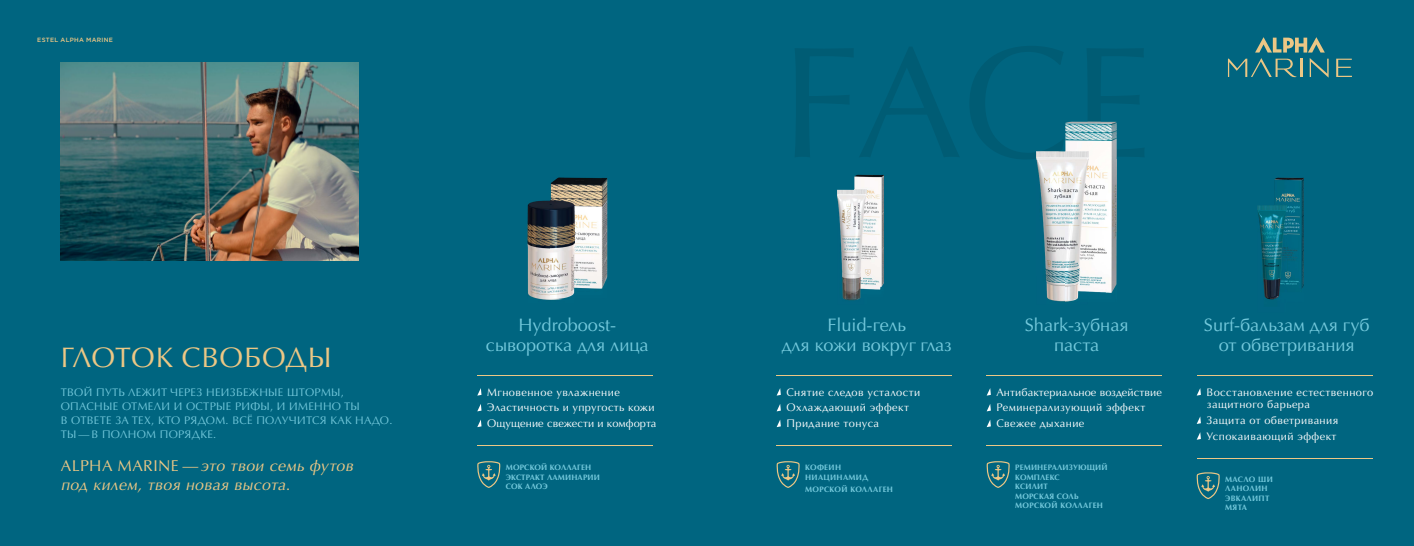
<style>
.page{position:relative;width:1414px;height:546px;background:#006580}
.page>*{position:absolute;margin:0;border:0;box-sizing:border-box;transform-origin:0 0}
.t1{font:28.35px "Optima LTCYR";letter-spacing:.03em;color:#ecc785}
.t2{font:18.11px/20.1px "Optima LTCYR";color:#74c9dc;text-align:center}
.t3{font:italic 15.75px/18.9px "Optima LTCYR";letter-spacing:.03em;color:#ecc785}
.t4{font:11.03px/15.8px "Optima LTCYR";letter-spacing:.04em;color:#fff}
.t5{font:11.03px/14.2px "Optima LTCYR";letter-spacing:.03em;color:#74c9dc}
.t6{font:11.03px/15.8px "Optima LTCYR";letter-spacing:.02em;color:#fff}
.t7{font:700 7.88px/9.5px "Optima LTCYR";letter-spacing:.02em;color:#74c9dc}
.t8{font:700 7.88px/9.6px "Optima LTCYR";letter-spacing:.04em;color:#74c9dc}
.t9{font:500 6.12px "Gotham Pro";letter-spacing:.045em;color:#ecc785}
.s1{font-style:normal}
</style>
<div class="page">
<svg style="left:477px;top:461px;width:23px;height:27px"></svg>
<svg style="left:776px;top:461px;width:24px;height:27px"></svg>
<svg style="left:1196px;top:472px;width:24px;height:27px"></svg>
<svg style="left:986px;top:461px;width:24px;height:27px"></svg>
<hr style="left:477px;top:375px;width:176px;height:1px;background:#ecc785">
<hr style="left:477px;top:445px;width:176px;height:1px;background:#ecc785">
<svg style="left:477px;top:388px;width:4px;height:7px"></svg>
<svg style="left:477px;top:404px;width:4px;height:7px"></svg>
<svg style="left:477px;top:419px;width:4px;height:8px"></svg>
<hr style="left:777px;top:375px;width:175px;height:1px;background:#ecc785">
<hr style="left:777px;top:445px;width:175px;height:1px;background:#ecc785">
<svg style="left:777px;top:388px;width:4px;height:7px"></svg>
<svg style="left:777px;top:404px;width:4px;height:7px"></svg>
<svg style="left:777px;top:419px;width:4px;height:8px"></svg>
<hr style="left:987px;top:375px;width:175px;height:1px;background:#ecc785">
<hr style="left:987px;top:445px;width:175px;height:1px;background:#ecc785">
<svg style="left:987px;top:388px;width:4px;height:7px"></svg>
<svg style="left:987px;top:404px;width:4px;height:7px"></svg>
<svg style="left:987px;top:419px;width:4px;height:8px"></svg>
<hr style="left:1197px;top:375px;width:175px;height:1px;background:#ecc785">
<hr style="left:1197px;top:458px;width:175px;height:1px;background:#ecc785">
<svg style="left:1197px;top:388px;width:4px;height:7px"></svg>
<svg style="left:1197px;top:416px;width:4px;height:8px"></svg>
<svg style="left:1197px;top:432px;width:4px;height:7px"></svg>
<svg style="left:1336px;top:59px;width:16px;height:18px"></svg>
<svg style="left:1228px;top:37px;width:100px;height:40px"></svg>
<img style="left:854px;top:175px;width:30px;height:115px">
<img style="left:1274px;top:178px;width:30px;height:111px">
<img style="left:1065px;top:122px;width:52px;height:171px">
<img style="left:1037px;top:159px;width:28px;height:116px">
<img style="left:1046px;top:275px;width:42px;height:27px">
<img style="left:1037px;top:152px;width:28px;height:7px">
<img style="left:1065px;top:152px;width:23px;height:7px">
<img style="left:551px;top:177px;width:56px;height:116px">
<img style="left:527px;top:200px;width:35px;height:100px">
<img style="left:551px;top:200px;width:23px;height:99px">
<img style="left:837px;top:190px;width:24px;height:111px">
<img style="left:854px;top:190px;width:12px;height:107px">
<img style="left:1257px;top:205px;width:17px;height:95px">
<img style="left:1274px;top:205px;width:13px;height:94px">
<img style="left:61px;top:62px;width:298px;height:199px">
<p class="t9" style="left:37px;top:36px;width:77px">ESTEL ALPHA MARINE</p>
<h2 class="t2" style="left:1204px;top:315px;width:167px">Surf‑бальзам для губ от обветривания</h2>
<p class="t4" style="left:1206px;top:385px;width:168px;line-height:12.6px">Восстановление естественного защитного барьера</p>
<p class="t4" style="left:1206px;top:412px;width:133px">Защита от обветривания<br>Успокаивающий эффект</p>
<h2 class="t2" style="left:486px;top:315px;width:164px">Hydroboost‑ сыворотка для лица</h2>
<p class="t4" style="left:487px;top:384px;width:171px">Мгновенное увлажнение<br>Эластичность и упругость кожи<br>Ощущение свежести и комфорта</p>
<h2 class="t2" style="left:782px;top:315px;width:171px">Fluid‑гель<br>для кожи вокруг глаз</h2>
<p class="t4" style="left:786px;top:384px;width:135px">Снятие следов усталости<br>Охлаждающий эффект<br>Придание тонуса</p>
<h2 class="t2" style="left:1025px;top:315px;width:105px">Shark‑зубная паста</h2>
<p class="t6" style="left:996px;top:384px;width:167px">Антибактериальное воздействие<br>Реминерализующий эффект<br>Свежее дыхание</p>
<h1 class="t1" style="left:61px;top:340px;width:272px">ГЛОТОК СВОБОДЫ</h1>
<p class="t5" style="left:61px;top:385px;width:333px">ТВОЙ ПУТЬ ЛЕЖИТ ЧЕРЕЗ НЕИЗБЕЖНЫЕ ШТОРМЫ, ОПАСНЫЕ ОТМЕЛИ И ОСТРЫЕ РИФЫ, И ИМЕННО ТЫ<br>В ОТВЕТЕ ЗА ТЕХ, КТО РЯДОМ. ВСЁ ПОЛУЧИТСЯ КАК НАДО.<br>ТЫ — В ПОЛНОМ ПОРЯДКЕ.</p>
<h3 class="t3" style="left:61px;top:456px;width:294px"><span class="s1">ALPHA MARINE</span> — это твои семь футов под килем, твоя новая высота.</h3>
<p class="t7" style="left:506px;top:463px;width:96px">МОРСКОЙ КОЛЛАГЕН<br>ЭКСТРАКТ ЛАМИНАРИИ<br>СОК АЛОЭ</p>
<p class="t8" style="left:805px;top:463px;width:65px">КОФЕИН<br>НИАЦИНАМИД</p>
<p class="t7" style="left:1015px;top:463px;width:94px">РЕМИНЕРАЛИЗУЮЩИЙ<br>КОМПЛЕКС<br>КСИЛИТ<br>МОРСКАЯ СОЛЬ<br>МОРСКОЙ КОЛЛАГЕН</p>
<p class="t8" style="left:805px;top:484px;width:89px">МОРСКОЙ КОЛЛАГЕН</p>
<p class="t8" style="left:1225px;top:474px;width:49px">МАСЛО ШИ<br>ЛАНОЛИН<br>ЭВКАЛИПТ<br>МЯТА</p>
</div>
